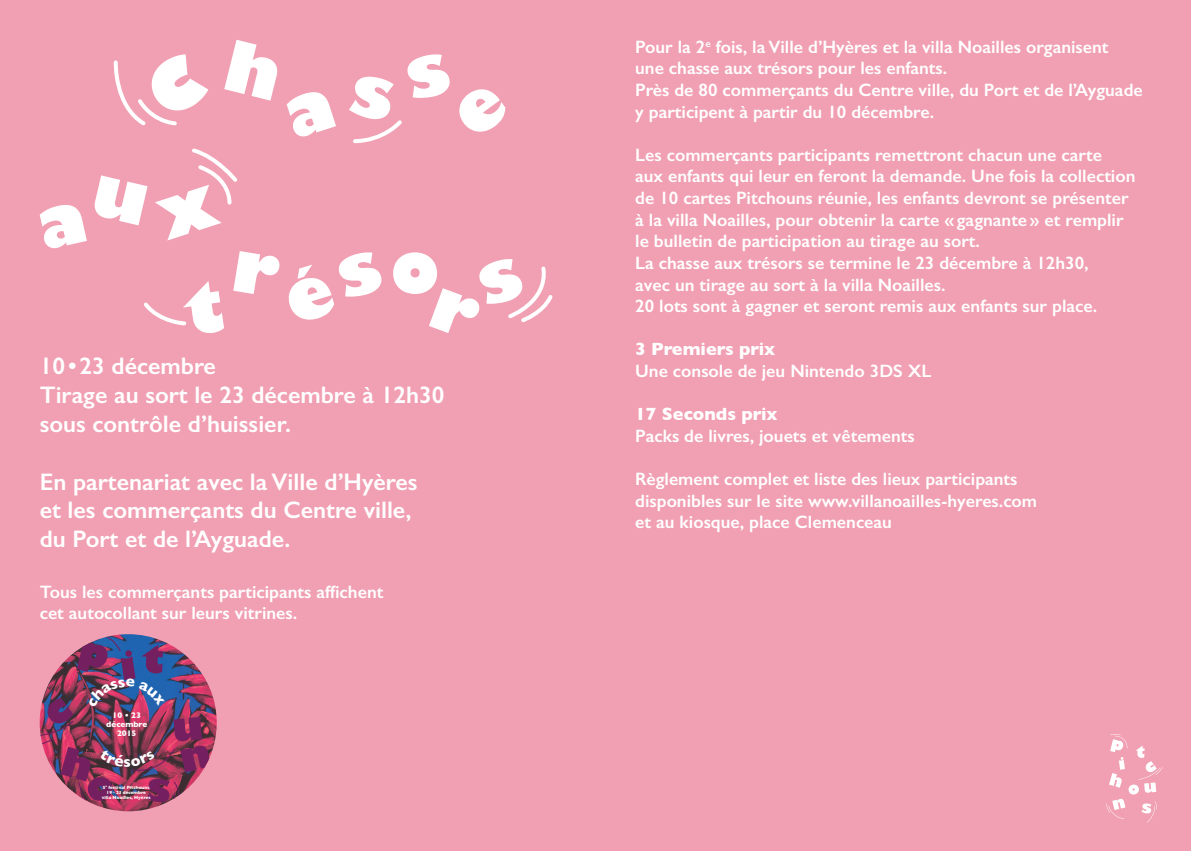
<style>
.page{position:relative;width:1191px;height:851px;background:#fff}
.page>*{position:absolute;margin:0;border:0;box-sizing:border-box;transform-origin:0 0}
.t1{font:600 24px/28.8px "Gill Sans";color:#fff}
.t2{font:600 18px/21.6px "Gill Sans";color:#fff}
.t3{font:700 18px "Gill Sans";color:#fff}
.t4{font:700 8.2px/8.8px "Gill Sans";color:#fff;text-align:center}
.t5{font:700 4.6px/5px "Gill Sans";color:#fff;text-align:center}
</style>
<div class="page">
<div style="left:0;top:0;width:624px;height:850px;background:#f19fb2"></div>
<div style="left:567px;top:0;width:624px;height:850px;background:#f19fb2"></div>
<svg style="left:171px;top:54px;width:15px;height:4px"></svg>
<svg style="left:232px;top:40px;width:34px;height:18px"></svg>
<svg style="left:407px;top:54px;width:43px;height:44px"></svg>
<svg style="left:459px;top:89px;width:46px;height:43px"></svg>
<svg style="left:40px;top:205px;width:47px;height:43px"></svg>
<svg style="left:94px;top:175px;width:18px;height:44px"></svg>
<svg style="left:196px;top:327px;width:28px;height:6px"></svg>
<svg style="left:112px;top:58px;width:290px;height:269px"></svg>
<svg style="left:1106px;top:734px;width:56px;height:88px"></svg>
<svg style="left:393px;top:252px;width:160px;height:81px"></svg>
<svg style="left:155px;top:145px;width:84px;height:95px"></svg>
<svg style="left:40px;top:634px;width:171px;height:177px"></svg>
<h1 class="t1" style="left:40px;top:351px;width:406px">10•23 décembre<br>Tirage au sort le 23 décembre à 12h30 sous contrôle d’huissier.</h1>
<h1 class="t1" style="left:40px;top:467px;width:379px">En partenariat avec la Ville d’Hyères et les commerçants du Centre ville, du Port et de l’Ayguade.</h1>
<p class="t2" style="left:40px;top:580px;width:345px">Tous les commerçants participants affichent cet autocollant sur leurs vitrines.</p>
<p class="t4" style="left:106px;top:710px;width:42px">10 • 23 décembre<br>2015</p>
<p class="t5" style="left:102px;top:784px;width:50px">5<sup>e</sup> festival Pitchouns<br>19 23 décembre villa Noailles, Hyères</p>
<p class="t2" style="left:635px;top:36px;width:509px">Pour la 2<sup>e</sup> fois, la Ville d’Hyères et la villa Noailles organisent<br>une chasse aux trésors pour les enfants.<br>Près de 80 commerçants du Centre ville, du Port et de l’Ayguade y participent à partir du 10 décembre.</p>
<p class="t2" style="left:635px;top:144px;width:502px">Les commerçants participants remettront chacun une carte<br>aux enfants qui leur en feront la demande. Une fois la collection de 10 cartes Pitchouns réunie, les enfants devront se présenter à la villa Noailles, pour obtenir la carte «gagnante» et remplir le bulletin de participation au tirage au sort.<br>La chasse aux trésors se termine le 23 décembre à 12h30,<br>avec un tirage au sort à la villa Noailles.<br>20 lots sont à gagner et seront remis aux enfants sur place.</p>
<p class="t3" style="left:635px;top:335px;width:142px">3 Premiers prix</p>
<p class="t2" style="left:635px;top:360px;width:298px">Une console de jeu Nintendo 3DS XL</p>
<p class="t3" style="left:635px;top:400px;width:144px">17 Seconds prix</p>
<p class="t2" style="left:635px;top:425px;width:281px">Packs de livres, jouets et vêtements</p>
<p class="t2" style="left:635px;top:468px;width:403px">Règlement complet et liste des lieux participants disponibles sur le site www.villanoailles-hyeres.com et au kiosque, place Clemenceau</p>
</div>
